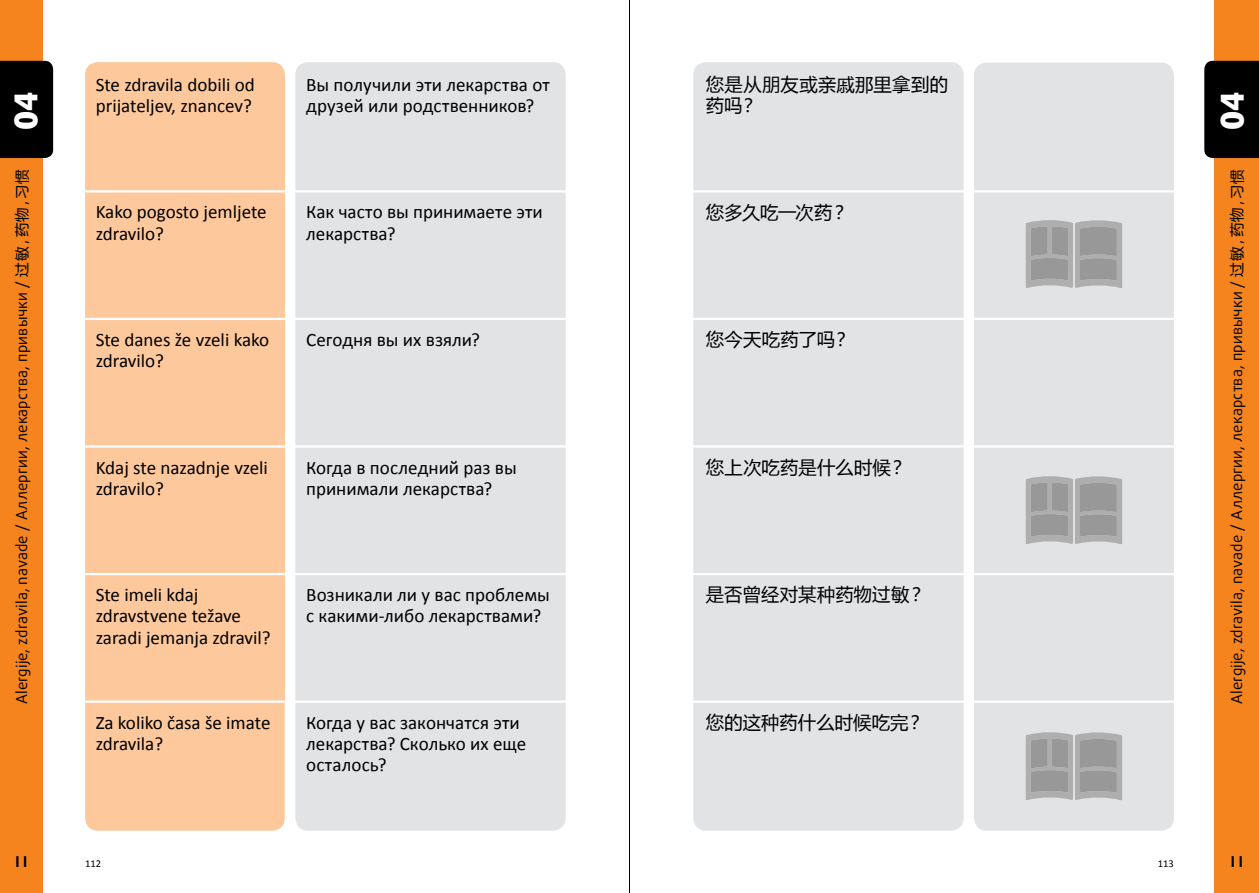
<style>
.page{position:relative;width:1259px;height:893px;background:#fff}
.page>*{position:absolute;margin:0;border:0;box-sizing:border-box;transform-origin:0 0}
.t1{font:900 31.5px "Daxline Pro";color:#fff}
.t2{font:19.05px/21.3px "Calibri";color:#000}
.t3{font:18.3px/21.3px "Microsoft Ya Hei";letter-spacing:.01em;color:#000}
.t4{font:18.3px "Microsoft Ya Hei";letter-spacing:-.02em;color:#000}
.t5{font:15px "Daxline Pro";letter-spacing:.01em;color:#000}
.t6{font:700 15px "Daxline Pro";color:#000}
.t7{font:10.5px "Calibri";letter-spacing:.01em;color:#000}
.s1{font-family:"Microsoft Ya Hei";font-size:14.55px}
</style>
<div class="page">
<div style="left:1214px;top:0;width:45px;height:893px;background:#f5841f"></div>
<div style="left:0;top:0;width:43px;height:893px;background:#f5841f"></div>
<div style="left:1204px;top:61px;width:55px;height:97px;background:#000"></div>
<div style="left:0;top:61px;width:53px;height:97px;background:#000"></div>
<div style="left:974px;top:63px;width:200px;height:768px;background:#e2e3e4;border-radius:13px"></div>
<div style="left:85px;top:62px;width:200px;height:769px;background:#fdc99c;border-radius:13px"></div>
<div style="left:295px;top:62px;width:271px;height:769px;background:#e2e3e4;border-radius:13px"></div>
<div style="left:693px;top:62px;width:270px;height:769px;background:#e2e3e4;border-radius:13px"></div>
<hr style="left:629px;top:0;width:1px;height:893px;background:#000">
<svg style="left:1025px;top:220px;width:97px;height:68px;background:#a7a6a7"></svg>
<svg style="left:1025px;top:476px;width:97px;height:68px;background:#a7a6a7"></svg>
<svg style="left:1025px;top:732px;width:97px;height:68px;background:#a7a6a7"></svg>
<hr style="left:85px;top:190px;width:204px;height:2px;background:#fff">
<hr style="left:85px;top:318px;width:204px;height:2px;background:#fff">
<hr style="left:85px;top:445px;width:204px;height:3px;background:#fff">
<hr style="left:85px;top:573px;width:204px;height:2px;background:#fff">
<hr style="left:289px;top:190px;width:279px;height:2px;background:#fff">
<hr style="left:289px;top:318px;width:279px;height:2px;background:#fff">
<hr style="left:289px;top:445px;width:279px;height:3px;background:#fff">
<hr style="left:289px;top:573px;width:279px;height:2px;background:#fff">
<hr style="left:289px;top:700px;width:279px;height:3px;background:#fff">
<hr style="left:85px;top:700px;width:204px;height:3px;background:#fff">
<hr style="left:689px;top:190px;width:278px;height:2px;background:#fff">
<hr style="left:689px;top:318px;width:278px;height:2px;background:#fff">
<hr style="left:689px;top:445px;width:278px;height:3px;background:#fff">
<hr style="left:689px;top:573px;width:278px;height:2px;background:#fff">
<hr style="left:689px;top:700px;width:278px;height:3px;background:#fff">
<hr style="left:967px;top:190px;width:208px;height:2px;background:#fff">
<hr style="left:967px;top:318px;width:208px;height:2px;background:#fff">
<hr style="left:967px;top:445px;width:208px;height:3px;background:#fff">
<hr style="left:967px;top:573px;width:208px;height:2px;background:#fff">
<hr style="left:967px;top:700px;width:208px;height:3px;background:#fff">
<p class="t3" style="left:706px;top:73px;width:244px">您是从朋友或亲戚那里拿到的药吗？</p>
<p class="t2" style="left:96px;top:74px;width:161px">Ste zdravila dobili od prijateljev, znancev?</p>
<p class="t2" style="left:306px;top:74px;width:245px">Вы получили эти лекарства от друзей или родственников?</p>
<h1 class="t1" style="left:5px;top:130px;width:40px;rotate:-90deg">04</h1>
<h1 class="t1" style="left:1211px;top:130px;width:40px;rotate:-90deg">04</h1>
<p class="t5" style="left:12px;top:704px;width:536px;rotate:-90deg">Alergije, zdravila, navade / Аллергии, лекарства, привычки / <span class="s1">过敏，药物，习惯</span></p>
<p class="t5" style="left:1226px;top:704px;width:536px;rotate:-90deg">Alergije, zdravila, navade / Аллергии, лекарства, привычки / <span class="s1">过敏，药物，习惯</span></p>
<p class="t4" style="left:706px;top:200px;width:144px">您多久吃一次药？</p>
<p class="t2" style="left:96px;top:201px;width:172px">Kako pogosto jemljete zdravilo?</p>
<p class="t2" style="left:306px;top:201px;width:238px">Как часто вы принимаете эти лекарства?</p>
<p class="t3" style="left:706px;top:328px;width:146px">您今天吃药了吗？</p>
<p class="t2" style="left:96px;top:329px;width:175px">Ste danes že vzeli kako zdravilo?</p>
<p class="t2" style="left:306px;top:329px;width:175px">Сегодня вы их взяли?</p>
<p class="t3" style="left:706px;top:456px;width:202px">您上次吃药是什么时候？</p>
<p class="t2" style="left:96px;top:457px;width:174px">Kdaj ste nazadnje vzeli zdravilo?</p>
<p class="t2" style="left:306px;top:457px;width:212px">Когда в последний раз вы принимали лекарства?</p>
<p class="t3" style="left:706px;top:584px;width:221px">是否曾经对某种药物过敏？</p>
<p class="t2" style="left:96px;top:584px;width:177px">Ste imeli kdaj zdravstvene težave zaradi jemanja zdravil?</p>
<p class="t2" style="left:306px;top:584px;width:245px">Возникали ли у вас проблемы с какими-либо лекарствами?</p>
<p class="t2" style="left:96px;top:712px;width:176px">Za koliko časa še imate zdravila?</p>
<p class="t2" style="left:306px;top:712px;width:222px">Когда у вас закончатся эти лекарства? Сколько их еще осталось?</p>
<p class="t3" style="left:706px;top:711px;width:220px">您的这种药什么时候吃完？</p>
<p class="t6" style="left:15px;top:851px;width:13px">I I</p>
<p class="t6" style="left:1231px;top:851px;width:13px">I I</p>
<p class="t7" style="left:85px;top:857px;width:18px">112</p>
<p class="t7" style="left:1157px;top:857px;width:18px">113</p>
</div>
